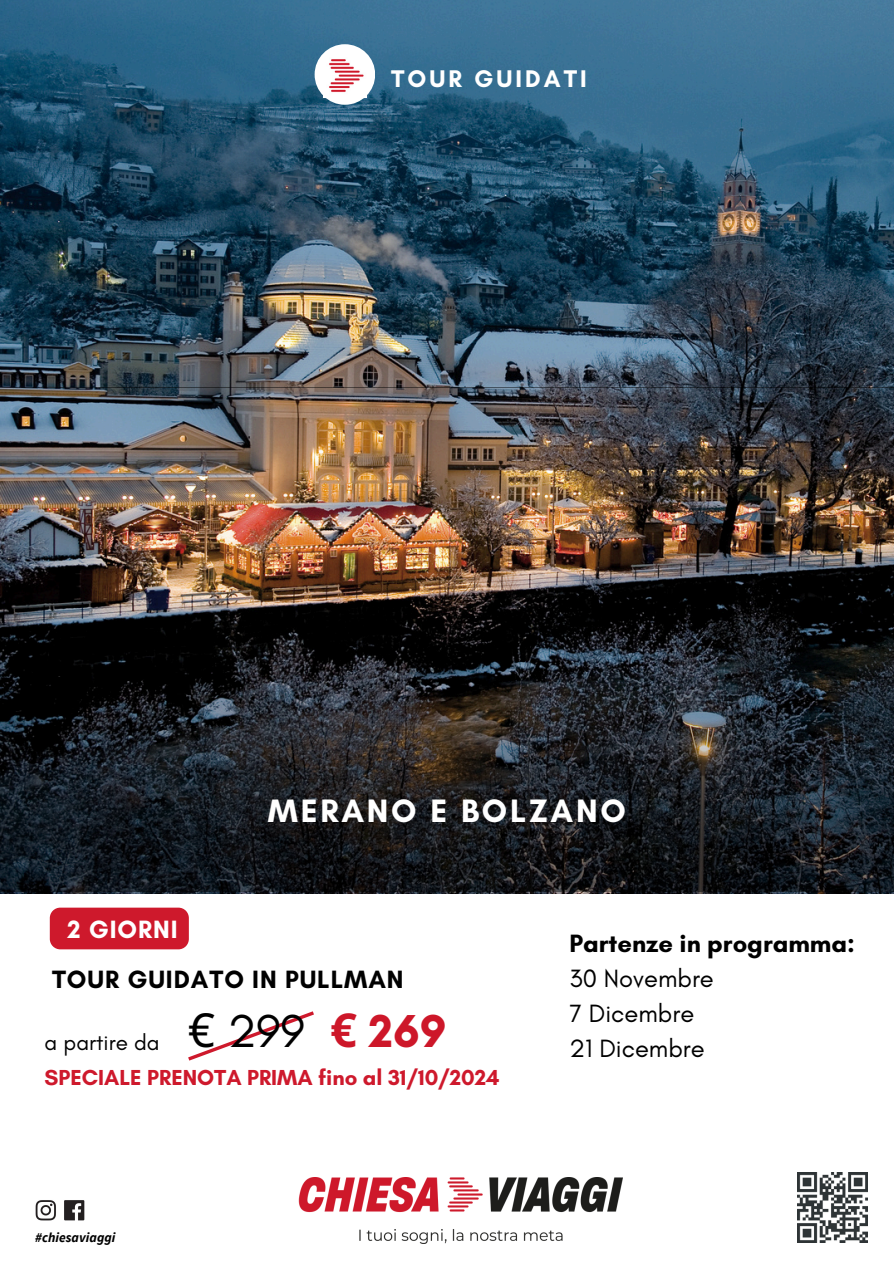
<style>
.page{position:relative;width:894px;height:1264px;background:#fff}
.page>*{position:absolute;margin:0;border:0;box-sizing:border-box;transform-origin:0 0}
.t1{font:46.95px "Glacial Indifference";color:#000}
.t2{font:700 33px "Glacial Indifference";letter-spacing:.085em;color:#fff}
.t3{font:700 25.5px/34.8px "Glacial Indifference";color:#000}
.t4{font:700 25.5px "Glacial Indifference";letter-spacing:.02em;color:#000}
.t5{font:25.5px "Glacial Indifference";color:#000}
.t6{font:700 25.5px "Glacial Indifference";letter-spacing:.035em;color:#fff}
.t7{font:700 24.6px "Glacial Indifference";letter-spacing:.125em;color:#fff}
.t8{font:22.5px "Glacial Indifference";color:#000}
.t9{font:700 22.2px "Glacial Indifference";color:#ce192c}
.t10{font:italic 700 13.5px "Source Sans Pro";letter-spacing:.005em;color:#000}
.s1{font-weight:400}
.s2{font-family:"Noto Sans"}
.s3{font-family:"Noto Sans";font-weight:700;color:#cd1729}
.s4{font-weight:700;color:#cd1729}
</style>
<div class="page">
<img style="left:0;top:0;width:893px;height:893px">
<img style="left:0;top:387px;width:893px;height:504px">
<div style="left:314px;top:44px;width:61px;height:61px;background:#fff;border-radius:50%"></div>
<img style="left:329px;top:59px;width:35px;height:33px">
<img style="left:298px;top:1177px;width:324px;height:65px">
<img style="left:797px;top:1172px;width:70px;height:70px">
<img style="left:35px;top:1200px;width:50px;height:21px">
<div style="left:50px;top:907px;width:139px;height:42px;background:#ce192c"></div>
<svg style="left:188px;top:1011px;width:126px;height:50px"></svg>
<h3 class="t7" style="left:391px;top:63px;width:197px">TOUR GUIDATI</h3>
<h3 class="t2" style="left:268px;top:790px;width:359px">MERANO E BOLZANO</h3>
<h6 class="t6" style="left:67px;top:913px;width:112px">2 GIORNI</h6>
<p class="t4" style="left:52px;top:964px;width:353px">TOUR GUIDATO IN PULLMAN</p>
<h4 class="t3" style="left:569px;top:926px;width:287px">Partenze in programma:<br><span class="s1">30 Novembre<br>7 Dicembre</span></h4>
<p class="t1" style="left:188px;top:1002px;width:260px"><span class="s2">€</span> 299 <span class="s3">€</span> <span class="s4">269</span></p>
<p class="t8" style="left:45px;top:1028px;width:117px">a partire da</p>
<h4 class="t5" style="left:569px;top:1032px;width:137px">21 Dicembre</h4>
<p class="t9" style="left:45px;top:1063px;width:456px">SPECIALE PRENOTA PRIMA fino al 31/10/2024</p>
<p class="t10" style="left:35px;top:1228px;width:82px">#chiesaviaggi</p>
</div>
